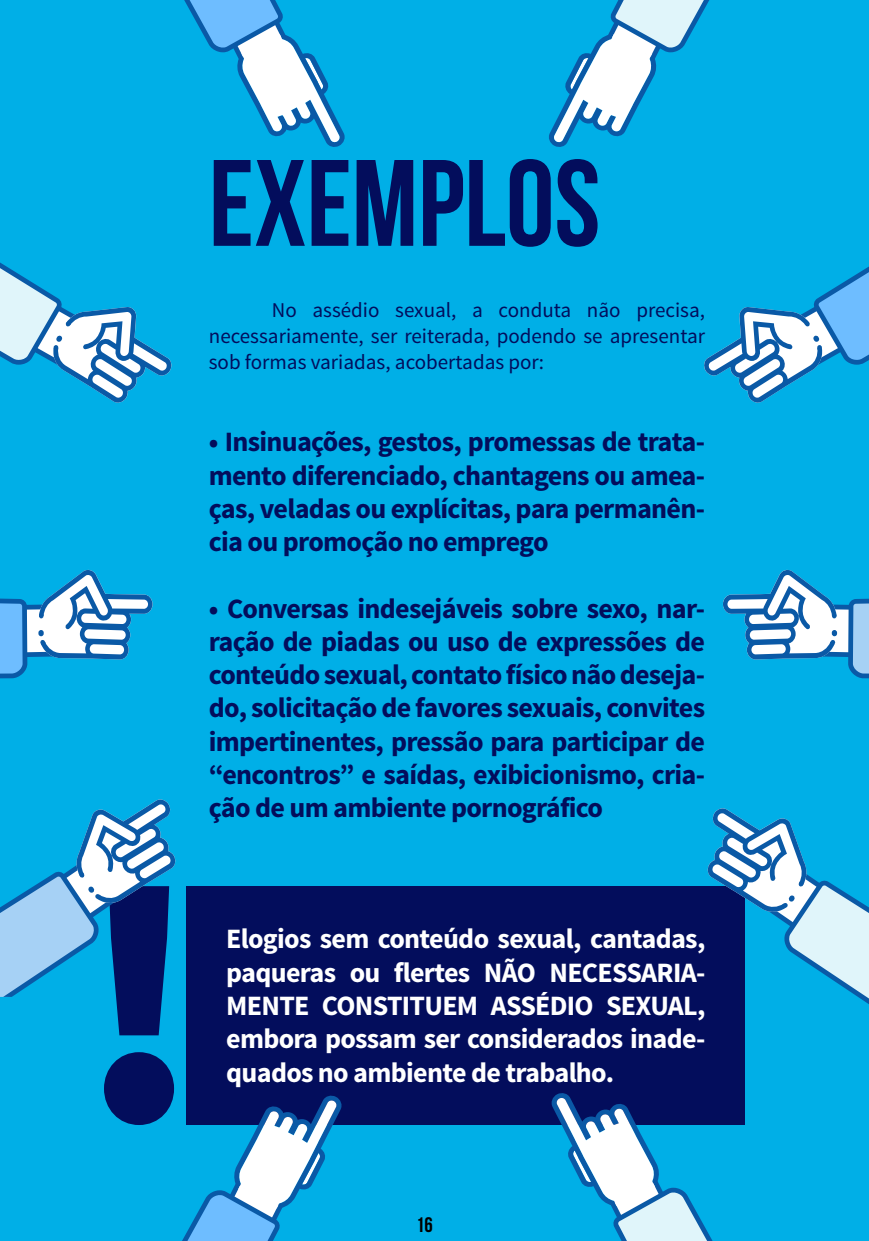
<style>
.page{position:relative;width:869px;height:1241px;background:#fff}
.page>*{position:absolute;margin:0;border:0;box-sizing:border-box;transform-origin:0 0}
.t1{font:700 122.5px "Bebas Neue";color:#030d5c}
.t2{font:700 28px/33.2px "Source Sans Pro";letter-spacing:-.025em;color:#030d5c;text-align:justify}
.t3{font:700 28px/33.2px "Source Sans Pro";letter-spacing:-.025em;color:#fff;text-align:justify}
.t4{font:21px/26.2px "Source Sans Pro";color:#030d5c;text-align:justify}
.t5{font:700 21px "Bebas Neue";color:#000}
</style>
<div class="page">
<div style="left:0;top:0;width:868px;height:1240px;background:#00afe7"></div>
<div style="left:186px;top:886px;width:558px;height:238px;background:#030d5c"></div>
<svg style="left:704px;top:267px;width:164px;height:136px"></svg>
<svg style="left:722px;top:569px;width:146px;height:109px"></svg>
<svg style="left:707px;top:808px;width:161px;height:197px"></svg>
<svg style="left:549px;top:0;width:161px;height:147px"></svg>
<svg style="left:0;top:262px;width:172px;height:141px"></svg>
<svg style="left:0;top:569px;width:152px;height:109px"></svg>
<svg style="left:184px;top:0;width:161px;height:147px"></svg>
<svg style="left:550px;top:1093px;width:173px;height:147px"></svg>
<svg style="left:0;top:799px;width:343px;height:441px"></svg>
<p class="t1" style="left:209px;top:136px;width:393px">EXEMPLOS</p>
<p class="t4" style="left:209px;top:297px;width:497px;text-indent:63px">No assédio sexual, a conduta não precisa, necessariamente, ser reiterada, podendo se apresentar sob formas variadas, acobertadas por:</p>
<p class="t2" style="left:209px;top:426px;width:497px">• Insinuações, gestos, promessas de trata&shy;mento diferenciado, chantagens ou amea&shy;ças, veladas ou explícitas, para permanên&shy;cia ou promoção no emprego</p>
<p class="t2" style="left:209px;top:592px;width:497px">• Conversas indesejáveis sobre sexo, nar&shy;ração de piadas ou uso de expressões de conteúdo sexual, contato físico não deseja&shy;do, solicitação de favores sexuais, convites impertinentes, pressão para participar de “encontros” e saídas, exibicionismo, cria&shy;ção de um ambiente pornográfico</p>
<p class="t3" style="left:226px;top:923px;width:480px">Elogios sem conteúdo sexual, cantadas, paqueras ou flertes NÃO NECESSARIA-MENTE CONSTITUEM ASSÉDIO SEXUAL, embora possam ser considerados inade&shy;quados no ambiente de trabalho.</p>
<p class="t5" style="left:416px;top:1212px;width:18px">16</p>
</div>
